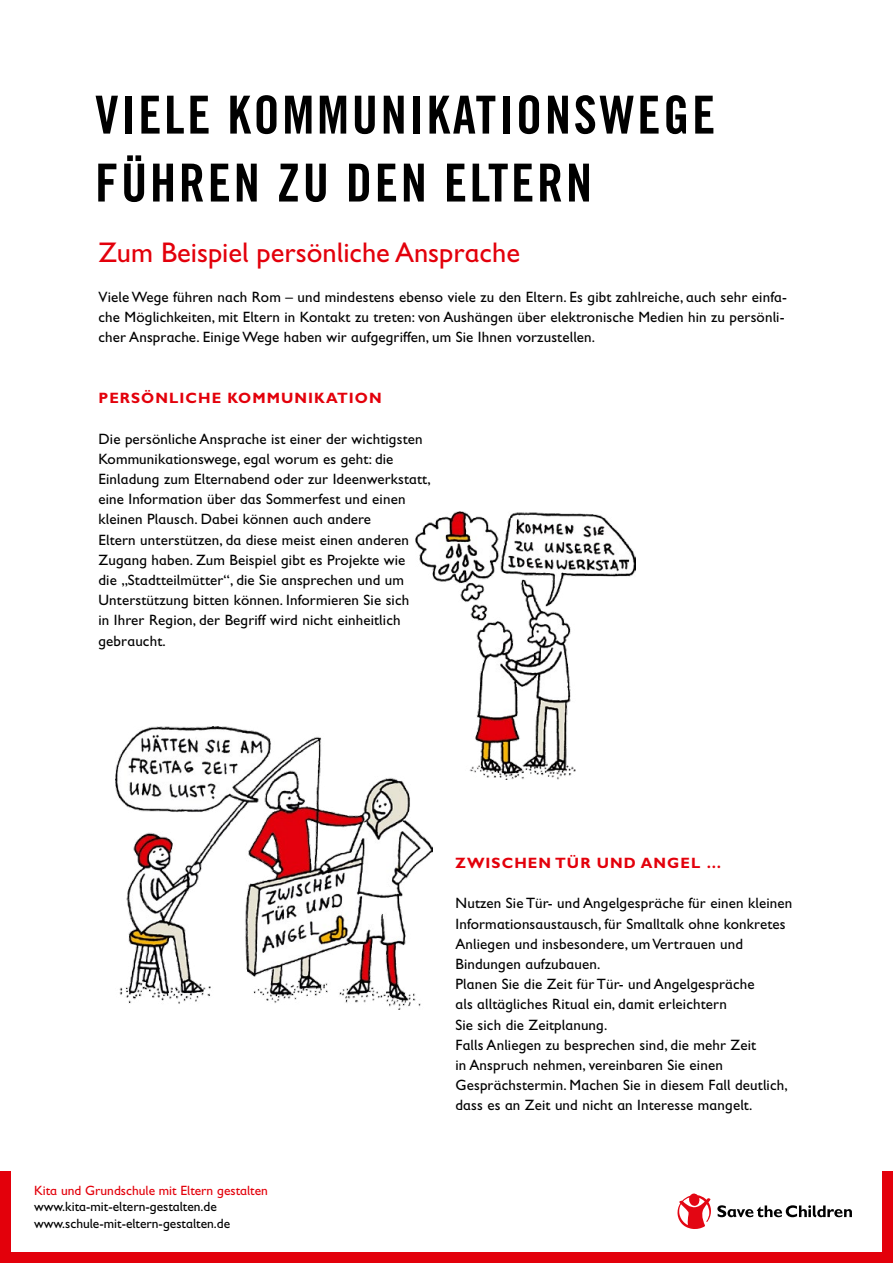
<style>
.page{position:relative;width:893px;height:1263px;background:#fff}
.page>*{position:absolute;margin:0;border:0;box-sizing:border-box;transform-origin:0 0}
.t1{font:52.5px/67.9px "Trade Gothic LT Pro Bd Cn 20";letter-spacing:.05em;color:#000}
.t2{font:28.5px "Gill Sans Infant Std";color:#e3000b}
.t3{font:15px/20.2px "Gill Sans Infant Std";letter-spacing:.01em;color:#000}
.t4{font:700 15px "Gill Sans Infant Std";letter-spacing:.07em;color:#e3000b}
.t5{font:13.5px/16.5px "Gill Sans Infant Std";color:#000}
.t6{font:13.5px "Gill Sans Infant Std";color:#e3000b}
</style>
<div class="page">
<div style="left:0;top:1171px;width:893px;height:92px;background:#e3000b"></div>
<div style="left:11px;top:1135px;width:870px;height:116px;background:#fff"></div>
<svg style="left:677px;top:1193px;width:175px;height:36px"></svg>
<img style="left:115px;top:726px;width:318px;height:283px">
<img style="left:415px;top:512px;width:220px;height:267px">
<h1 class="t1" style="left:95px;top:80px;width:622px">VIELE KOMMUNIKATIONSWEGE<br>FÜHREN ZU DEN ELTERN</h1>
<h2 class="t2" style="left:99px;top:236px;width:423px">Zum Beispiel persönliche Ansprache</h2>
<p class="t3" style="left:99px;top:287px;width:690px">Viele Wege führen nach Rom – und mindestens ebenso viele zu den Eltern. Es gibt zahlreiche, auch sehr einfa&shy;che Möglichkeiten, mit Eltern in Kontakt zu treten: von Aushängen über elektronische Medien hin zu persönli&shy;cher Ansprache. Einige Wege haben wir aufgegriffen, um Sie Ihnen vorzustellen.</p>
<p class="t4" style="left:99px;top:389px;width:285px">PERSÖNLICHE KOMMUNIKATION</p>
<p class="t3" style="left:99px;top:428px;width:334px">Die persönliche Ansprache ist einer der wichtigsten Kommunikationswege, egal worum es geht: die Einladung zum Elternabend oder zur Ideenwerkstatt, eine Information über das Sommerfest und einen kleinen Plausch. Dabei können auch andere<br>Eltern unterstützen, da diese meist einen anderen Zugang haben. Zum Beispiel gibt es Projekte wie<br>die „Stadtteilmütter“, die Sie ansprechen und um Unterstützung bitten können. Informieren Sie sich<br>in Ihrer Region, der Begriff wird nicht einheitlich gebraucht.</p>
<p class="t6" style="left:34px;top:1182px;width:235px">Kita und Grundschule mit Eltern gestalten</p>
<p class="t5" style="left:34px;top:1198px;width:198px">www.kita-mit-eltern-gestalten.de www.schule-mit-eltern-gestalten.de</p>
<p class="t4" style="left:455px;top:854px;width:267px">ZWISCHEN TÜR UND ANGEL …</p>
<p class="t3" style="left:455px;top:893px;width:338px">Nutzen Sie Tür- und Angelgespräche für einen kleinen Informationsaustausch, für Smalltalk ohne konkretes Anliegen und insbesondere, um Vertrauen und Bindungen aufzubauen.<br>Planen Sie die Zeit für Tür- und Angelgespräche<br>als alltägliches Ritual ein, damit erleichtern<br>Sie sich die Zeitplanung.<br>Falls Anliegen zu besprechen sind, die mehr Zeit<br>in Anspruch nehmen, vereinbaren Sie einen Gesprächstermin. Machen Sie in diesem Fall deutlich, dass es an Zeit und nicht an Interesse mangelt.</p>
</div>
